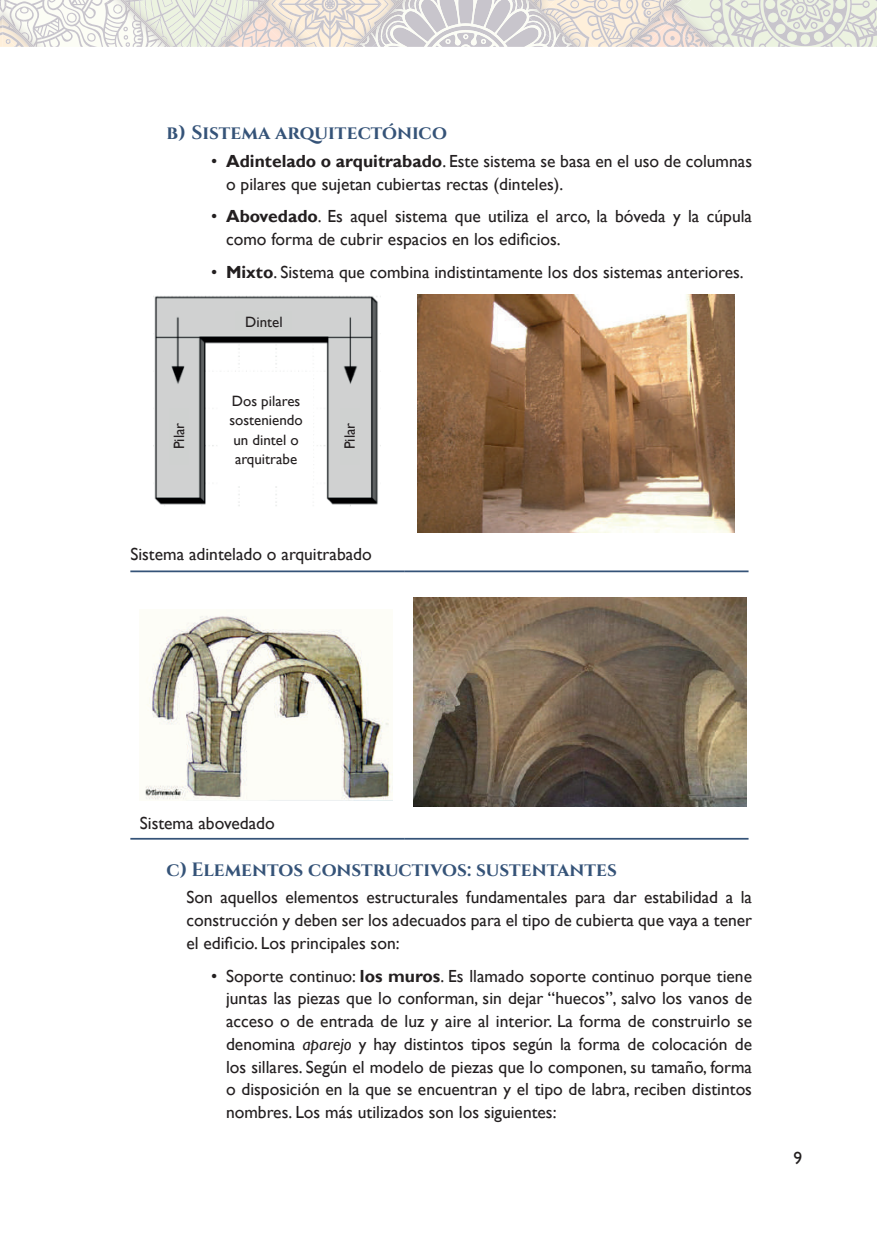
<style>
.page{position:relative;width:877px;height:1238px;background:#fff}
.page>*{position:absolute;margin:0;border:0;box-sizing:border-box;transform-origin:0 0}
.t1{font:700 19.25px "Cinzel";color:#355378}
.t2{font:17.5px/22.8px "Gill Sans";color:#231f20}
.t3{font:15.05px/19.4px "Gill Sans";color:#231f20;text-align:center}
.s1{font-weight:700}
.s2{font-style:italic}
</style>
<div class="page">
<hr style="left:130px;top:837px;width:274px;height:2px;background:#355378">
<hr style="left:404px;top:837px;width:344px;height:2px;background:#355378">
<hr style="left:130px;top:570px;width:274px;height:2px;background:#355378">
<hr style="left:404px;top:570px;width:344px;height:2px;background:#355378">
<img style="left:154px;top:295px;width:227px;height:211px">
<div style="left:235px;top:312px;width:57px;height:19px;background:#cfd1d0"></div>
<div style="left:169px;top:407px;width:20px;height:57px;background:#cfd1d0"></div>
<div style="left:340px;top:407px;width:19px;height:57px;background:#cfd1d0"></div>
<div style="left:219px;top:374px;width:94px;height:111px;background:#fff"></div>
<img style="left:418px;top:295px;width:317px;height:237px">
<img style="left:145px;top:615px;width:247px;height:185px">
<img style="left:413px;top:597px;width:334px;height:209px">
<svg style="left:0;top:0;width:877px;height:47px;background:#e1dfd9"></svg>
<p class="t1" style="left:166px;top:121px;width:282px">b) Sistema arquitectónico</p>
<p class="t2" style="left:226px;top:150px;width:527px;text-indent:-15px">• <span class="s1">Adintelado o arquitrabado</span>. Este sistema se basa en el uso de columnas o pilares que sujetan cubiertas rectas (dinteles).</p>
<p class="t2" style="left:226px;top:205px;width:527px;text-indent:-15px">• <span class="s1">Abovedado</span>. Es aquel sistema que utiliza el arco, la bóveda y la cúpula como forma de cubrir espacios en los edificios.</p>
<p class="t2" style="left:211px;top:261px;width:534px">• <span class="s1">Mixto</span>. Sistema que combina indistintamente los dos sistemas anteriores.</p>
<p class="t3" style="left:245px;top:312px;width:39px">Dintel</p>
<p class="t3" style="left:229px;top:391px;width:75px">Dos pilares sosteniendo un dintel o arquitrabe</p>
<p class="t3" style="left:170px;top:449px;width:28px;rotate:-90deg">Pilar</p>
<p class="t3" style="left:340px;top:449px;width:28px;rotate:-90deg">Pilar</p>
<p class="t2" style="left:130px;top:542px;width:243px">Sistema adintelado o arquitrabado</p>
<p class="t2" style="left:140px;top:812px;width:137px">Sistema abovedado</p>
<p class="t1" style="left:166px;top:857px;width:452px">c) Elementos constructivos: sustentantes</p>
<p class="t2" style="left:186px;top:886px;width:567px;text-align:justify">Son aquellos elementos estructurales fundamentales para dar estabilidad a la construcción y deben ser los adecuados para el tipo de cubierta que vaya a tener el edificio. Los principales son:</p>
<p class="t2" style="left:226px;top:964px;width:527px;text-align:justify;text-indent:-15px">• Soporte continuo: <span class="s1">los muros</span>. Es llamado soporte continuo porque tiene juntas las piezas que lo conforman, sin dejar “huecos”, salvo los vanos de acceso o de entrada de luz y aire al interior. La forma de construirlo se denomina <span class="s2">aparejo</span> y hay distintos tipos según la forma de colocación de los sillares. Según el modelo de piezas que lo componen, su tamaño, forma o disposición en la que se encuentran y el tipo de labra, reciben distintos nombres. Los más utilizados son los siguientes:</p>
<p class="t2" style="left:793px;top:1146px;width:10px">9</p>
</div>
